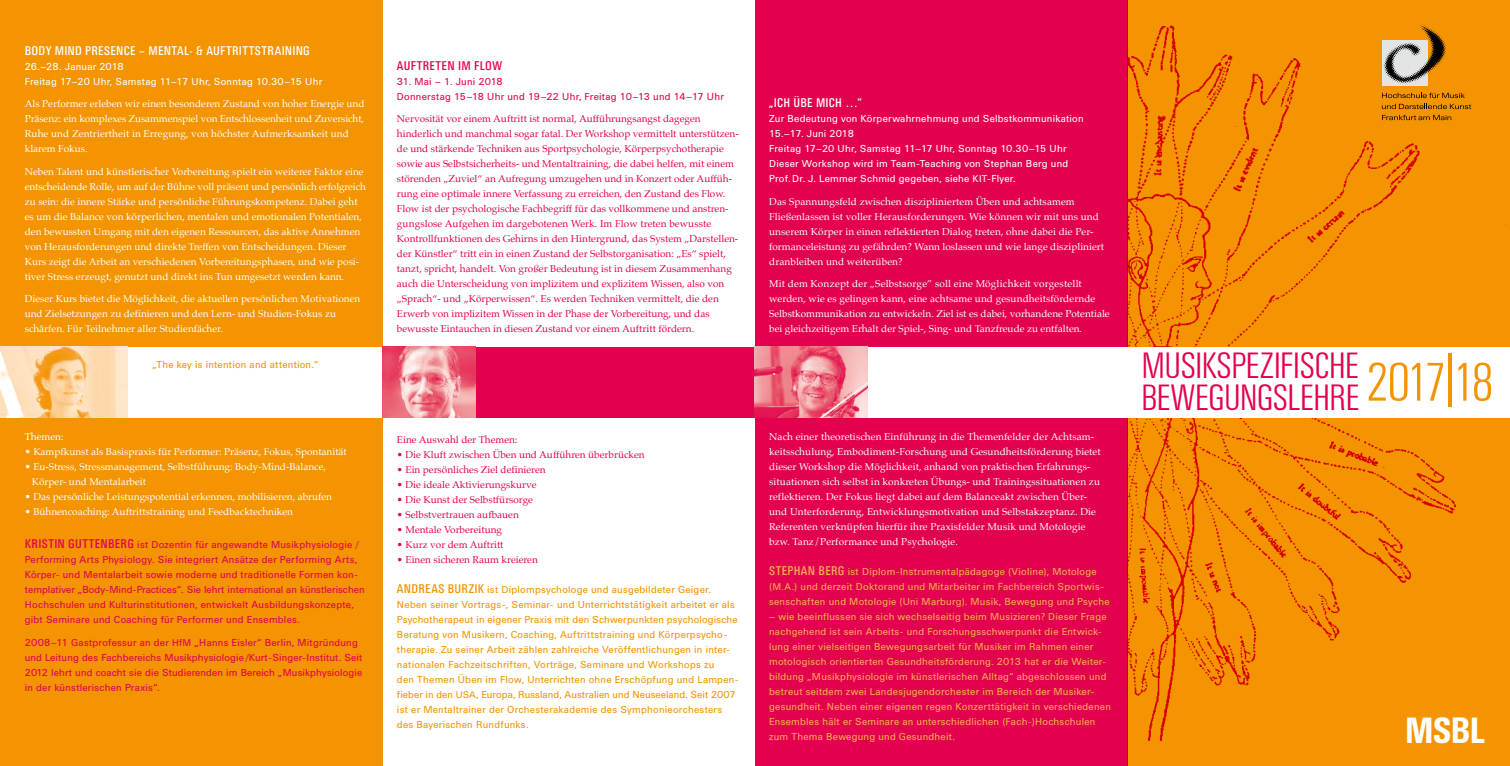
<style>
.page{position:relative;width:1510px;height:766px;background:#fff}
.page>*{position:absolute;margin:0;border:0;box-sizing:border-box;transform-origin:0 0}
.t1{font:300 53.5px "Univers Condensed BQ";letter-spacing:-.085em;color:#f39400}
.t2{font:300 36.25px/31.2px "Univers Condensed BQ";letter-spacing:-.005em;color:#e3004f}
.t3{font:700 36.25px "Univers Condensed BQ";color:#fff}
.t4{font:12.5px "Univers Condensed BQ";letter-spacing:.025em;color:#fff}
.t5{font:12.5px "Univers Condensed BQ";letter-spacing:.03em;color:#e3004f}
.t6{font:10px/15px "Palatino";color:#fff}
.t7{font:10px/15px "Palatino";color:#e3004f}
.t8{font:10px/15px "Univers BQ";letter-spacing:.025em;color:#f7b04e}
.t9{font:10px/15px "Univers BQ";letter-spacing:.02em;color:#e3004f}
.t10{font:10px/15px "Univers BQ";letter-spacing:.02em;color:#f39400}
.t11{font:10px/15px "Univers BQ";letter-spacing:.02em;color:#fff}
.s1{font-family:"Univers Condensed BQ";font-size:12.5px}
.s2{font-size:9.62px}
</style>
<div class="page">
<div style="left:0;top:0;width:383px;height:765px;background:#f39400"></div>
<div style="left:1127px;top:0;width:382px;height:765px;background:#f39400"></div>
<div style="left:755px;top:0;width:372px;height:765px;background:#e3004f"></div>
<img style="left:1127px;top:0;width:382px;height:740px">
<svg style="left:1381px;top:93px;width:83px;height:5px"></svg>
<svg style="left:1381px;top:104px;width:90px;height:5px"></svg>
<svg style="left:1381px;top:115px;width:70px;height:5px"></svg>
<div style="left:1381px;top:40px;width:46px;height:45px;background:#e3e4e4"></div>
<svg style="left:1383px;top:24px;width:64px;height:61px"></svg>
<div style="left:0;top:346px;width:1509px;height:71px;background:#fff"></div>
<div style="left:475px;top:346px;width:280px;height:71px;background:#e3004f"></div>
<img style="left:383px;top:346px;width:92px;height:71px">
<img style="left:755px;top:346px;width:112px;height:71px">
<img style="left:0;top:346px;width:128px;height:71px">
<p class="t4" style="left:25px;top:44px;width:287px">BODY MIND PRESENCE – MENTAL- &amp; AUFTRITTSTRAINING</p>
<p class="t11" style="left:25px;top:59px;width:299px">26.–28. Januar 2018<br>Freitag 17–20 Uhr, Samstag 11–17 Uhr, Sonntag 10.30–15 Uhr</p>
<p class="t6" style="left:25px;top:96px;width:341px">Als Performer erleben wir einen besonderen Zustand von hoher Energie und Präsenz: ein komplexes Zusammenspiel von Entschlossenheit und Zuversicht, Ruhe und Zentriertheit in Erregung, von höchster Aufmerksamkeit und klarem Fokus.</p>
<p class="t6" style="left:25px;top:164px;width:343px">Neben Talent und künstlerischer Vorbereitung spielt ein weiterer Faktor eine entscheidende Rolle, um auf der Bühne voll präsent und persönlich erfolgreich zu sein: die innere Stärke und persönliche Führungskompetenz. Dabei geht es um die Balance von körperlichen, mentalen und emotionalen Potentialen, den bewussten Umgang mit den eigenen Ressourcen, das aktive Annehmen von Herausforderungen und direkte Treffen von Entscheidungen. Dieser Kurs zeigt die Arbeit an verschiedenen Vorbereitungsphasen, und wie posi&shy;tiver Stress erzeugt, genutzt und direkt ins Tun umgesetzt werden kann.</p>
<p class="t6" style="left:25px;top:291px;width:337px">Dieser Kurs bietet die Möglichkeit, die aktuellen persönlichen Motivationen und Zielsetzungen zu definieren und den Lern- und Studien-Fokus zu schärfen. Für Teilnehmer aller Studienfächer.</p>
<p class="t10" style="left:152px;top:356px;width:167px">„The key is intention and attention.“</p>
<p class="t6" style="left:25px;top:429px;width:40px">Themen:</p>
<p class="t6" style="left:25px;top:444px;width:323px">• Kampfkunst als Basispraxis für Performer: Präsenz, Fokus, Spontanität</p>
<p class="t6" style="left:32px;top:459px;width:295px;text-indent:-7px">• Eu-Stress, Stressmanagement, Selbstführung: Body-Mind-Balance,<br>Körper- und Mentalarbeit</p>
<p class="t6" style="left:25px;top:489px;width:309px">• Das persönliche Leistungspotential erkennen, mobilisieren, abrufen</p>
<p class="t6" style="left:25px;top:504px;width:270px">• Bühnencoaching: Auftrittstraining und Feedbacktechniken</p>
<p class="t9" style="left:25px;top:537px;width:341px"><span class="s1">KRISTIN GUTTENBERG</span> ist Dozentin für angewandte Musikphysiologie / Performing Arts Physiology. Sie integriert Ansätze der Performing Arts, Körper- und Mentalarbeit sowie moderne und traditionelle Formen kon&shy;templativer „Body-Mind-Practices“. Sie lehrt international an künstlerischen Hochschulen und Kulturinstitutionen, entwickelt Ausbildungskonzepte, gibt Seminare und Coaching für Performer und Ensembles.</p>
<p class="t9" style="left:25px;top:634px;width:339px">2008–11 Gastprofessur an der <span class="s2">HfM</span> „Hanns Eisler“ Berlin, Mitgründung und Leitung des Fachbereichs Musikphysiologie /Kurt-Singer-Institut. Seit 2012 lehrt und coacht sie die Studierenden im Bereich „Musikphysiologie in der künstlerischen Praxis“.</p>
<p class="t5" style="left:397px;top:59px;width:107px">AUFTRETEN IM FLOW</p>
<p class="t9" style="left:397px;top:74px;width:328px">31. Mai – 1. Juni 2018<br>Donnerstag 15–18 Uhr und 19–22 Uhr, Freitag 10–13 und 14–17 Uhr</p>
<p class="t7" style="left:397px;top:111px;width:343px">Nervosität vor einem Auftritt ist normal, Aufführungsangst dagegen hinderlich und manchmal sogar fatal. Der Workshop vermittelt unterstützen&shy;de und stärkende Techniken aus Sportpsychologie, Körperpsychotherapie sowie aus Selbstsicherheits- und Mentaltraining, die dabei helfen, mit einem störenden „Zuviel“ an Aufregung umzugehen und in Konzert oder Auffüh&shy;rung eine optimale innere Verfassung zu erreichen, den Zustand des Flow.<br>Flow ist der psychologische Fachbegriff für das vollkommene und anstren&shy;gungslose Aufgehen im dargebotenen Werk. Im Flow treten bewusste Kontrollfunktionen des Gehirns in den Hintergrund, das System „Darstellen&shy;der Künstler“ tritt ein in einen Zustand der Selbstorganisation: „Es“ spielt, tanzt, spricht, handelt. Von großer Bedeutung ist in diesem Zusammenhang auch die Unterscheidung von implizitem und explizitem Wissen, also von „Sprach“- und „Körperwissen“. Es werden Techniken vermittelt, die den Erwerb von implizitem Wissen in der Phase der Vorbereitung, und das bewusste Eintauchen in diesen Zustand vor einem Auftritt fördern.</p>
<p class="t4" style="left:769px;top:96px;width:94px">„ICH ÜBE MICH …“</p>
<p class="t11" style="left:769px;top:111px;width:316px">Zur Bedeutung von Körperwahrnehmung und Selbstkommunikation 15.–17. Juni 2018<br>Freitag 17–20 Uhr, Samstag 11–17 Uhr, Sonntag 10.30–15 Uhr Dieser Workshop wird im Team-Teaching von Stephan Berg und Prof. Dr. J. Lemmer Schmid gegeben, siehe <span class="s2">KIT</span>-Flyer.</p>
<p class="t6" style="left:769px;top:194px;width:336px">Das Spannungsfeld zwischen diszipliniertem Üben und achtsamem Fließenlassen ist voller Herausforderungen. Wie können wir mit uns und unserem Körper in einen reflektierten Dialog treten, ohne dabei die Per&shy;formanceleistung zu gefährden? Wann loslassen und wie lange diszipliniert dranbleiben und weiterüben?</p>
<p class="t6" style="left:769px;top:276px;width:342px">Mit dem Konzept der „Selbstsorge” soll eine Möglichkeit vorgestellt werden, wie es gelingen kann, eine achtsame und gesundheitsfördernde Selbstkommunikation zu entwickeln. Ziel ist es dabei, vorhandene Potentiale bei gleichzeitigem Erhalt der Spiel-, Sing- und Tanzfreude zu entfalten.</p>
<p class="t7" style="left:397px;top:432px;width:122px">Eine Auswahl der Themen:</p>
<p class="t7" style="left:397px;top:447px;width:249px">• Die Kluft zwischen Üben und Aufführen überbrücken</p>
<p class="t7" style="left:397px;top:462px;width:150px">• Ein persönliches Ziel definieren</p>
<p class="t7" style="left:397px;top:477px;width:141px">• Die ideale Aktivierungskurve</p>
<p class="t7" style="left:397px;top:492px;width:138px">• Die Kunst der Selbstfürsorge</p>
<p class="t7" style="left:397px;top:507px;width:123px">• Selbstvertrauen aufbauen</p>
<p class="t7" style="left:397px;top:522px;width:107px">• Mentale Vorbereitung</p>
<p class="t7" style="left:397px;top:537px;width:108px">• Kurz vor dem Auftritt</p>
<p class="t7" style="left:397px;top:552px;width:142px">• Einen sicheren Raum kreieren</p>
<p class="t10" style="left:397px;top:582px;width:343px"><span class="s1">ANDREAS BURZIK</span> ist Diplompsychologe und ausgebildeter Geiger.<br>Neben seiner Vortrags-, Seminar- und Unterrichtstätigkeit arbeitet er als Psychotherapeut in eigener Praxis mit den Schwerpunkten psychologische Beratung von Musikern, Coaching, Auftrittstraining und Körperpsycho&shy;therapie. Zu seiner Arbeit zählen zahlreiche Veröffentlichungen in inter&shy;nationalen Fachzeitschriften, Vorträge, Seminare und Workshops zu<br>den Themen Üben im Flow, Unterrichten ohne Erschöpfung und Lampen&shy;fieber in den <span class="s2">USA</span>, Europa, Russland, Australien und Neuseeland. Seit 2007 ist er Mentaltrainer der Orchesterakademie des Symphonieorchesters des Bayerischen Rundfunks.</p>
<p class="t6" style="left:769px;top:429px;width:333px">Nach einer theoretischen Einführung in die Themenfelder der Achtsam&shy;keitsschulung, Embodiment-Forschung und Gesundheitsförderung bietet dieser Workshop die Möglichkeit, anhand von praktischen Erfahrungs&shy;situationen sich selbst in konkreten Übungs- und Trainingssituationen zu reflektieren. Der Fokus liegt dabei auf dem Balanceakt zwischen Über&shy;und Unterforderung, Entwicklungsmotivation und Selbstakzeptanz. Die Referenten verknüpfen hierfür ihre Praxisfelder Musik und Motologie bzw. Tanz/Performance und Psychologie.</p>
<p class="t8" style="left:769px;top:564px;width:342px"><span class="s1">STEPHAN BERG</span> ist Diplom-Instrumentalpädagoge (Violine), Motologe (<span class="s2">M.A.</span>) und derzeit Doktorand und Mitarbeiter im Fachbereich Sportwis&shy;senschaften und Motologie (Uni Marburg). Musik, Bewegung und Psyche</p>
<p class="t8" style="left:769px;top:609px;width:343px">– wie beeinflussen sie sich wechselseitig beim Musizieren? Dieser Frage nachgehend ist sein Arbeits- und Forschungsschwerpunkt die Entwick&shy;lung einer vielseitigen Bewegungsarbeit für Musiker im Rahmen einer motologisch orientierten Gesundheitsförderung. 2013 hat er die Weiter&shy;bildung „Musikphysiologie im künstlerischen Alltag“ abgeschlossen und betreut seitdem zwei Landesjugendorchester im Bereich der Musiker&shy;gesundheit. Neben einer eigenen regen Konzerttätigkeit in verschiedenen Ensembles hält er Seminare an unterschiedlichen (Fach-)Hochschulen zum Thema Bewegung und Gesundheit.</p>
<h2 class="t2" style="left:1141px;top:351px;width:220px">MUSIKSPEZIFISCHE<br>BEWEGUNGSLEHRE</h2>
<h1 class="t1" style="left:1365px;top:353px;width:130px">2017|18</h1>
<h2 class="t3" style="left:1405px;top:709px;width:81px">MSBL</h2>
</div>
